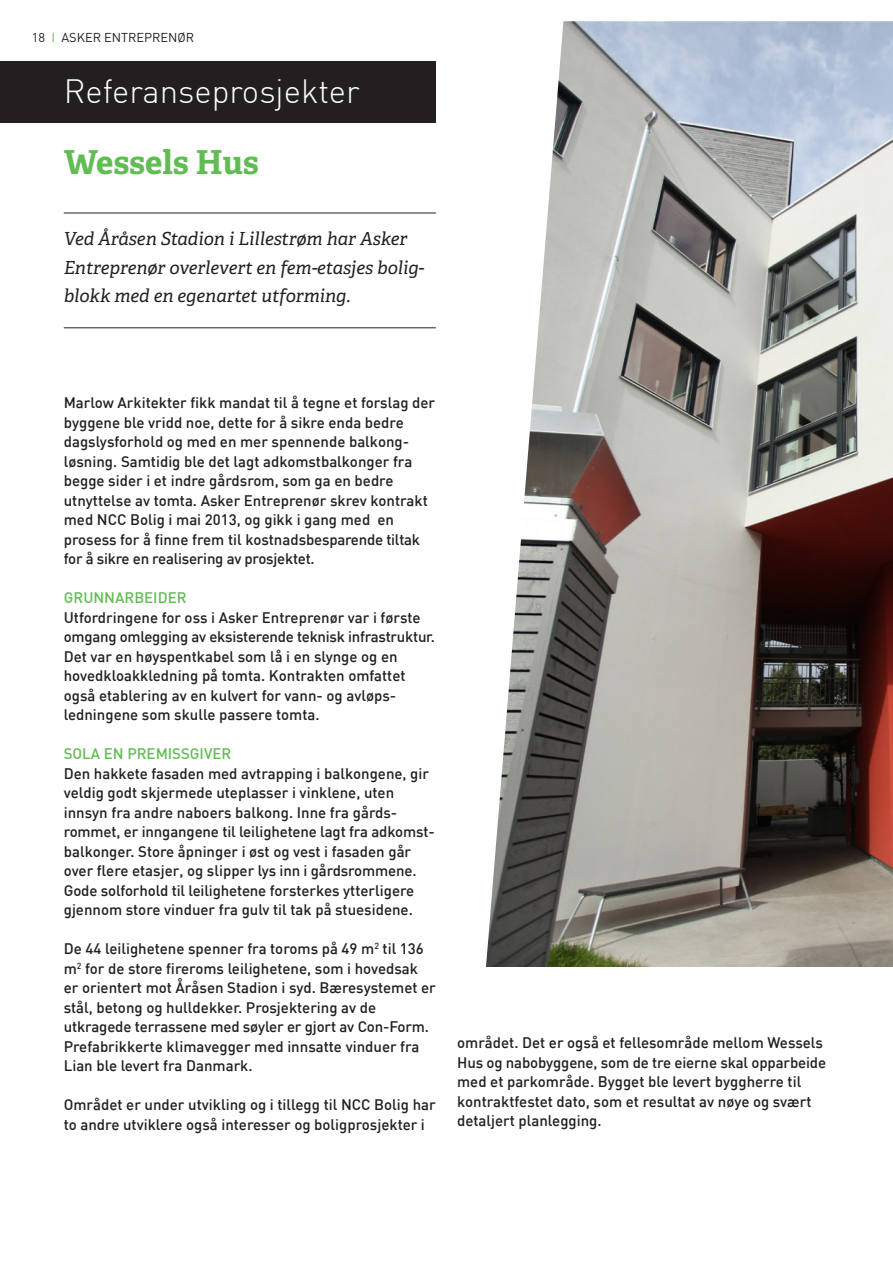
<style>
.page{position:relative;width:893px;height:1263px;background:#fff}
.page>*{position:absolute;margin:0;border:0;box-sizing:border-box;transform-origin:0 0}
.t1{font:300 33px "DIN";color:#fff}
.t2{font:700 33px "Adelle PE";letter-spacing:-.005em;color:#62bc54}
.t3{font:italic 18px/28.5px "Adelle PE";color:#231f20}
.t4{font:500 15px/19.5px "DIN";color:#231f20}
.t5{font:500 15px "DIN";color:#62bc54}
.t6{font:12.75px "DIN";color:#231f20}
.s1{color:#62bc54}
</style>
<div class="page">
<img style="left:486px;top:21px;width:407px;height:946px">
<hr style="left:64px;top:213px;width:372px;height:1px;background:#231f20">
<hr style="left:64px;top:327px;width:372px;height:1px;background:#231f20">
<div style="left:0;top:62px;width:436px;height:61px;background:#231f20"></div>
<p class="t6" style="left:32px;top:30px;width:164px">18 <span class="s1">I</span> ASKER ENTREPRENØR</p>
<p class="t1" style="left:64px;top:71px;width:297px">Referanseprosjekter</p>
<p class="t2" style="left:64px;top:138px;width:197px">Wessels Hus</p>
<p class="t3" style="left:64px;top:224px;width:362px">Ved Åråsen Stadion i Lillestrøm har Asker<br>Entreprenør overlevert en fem-etasjes bolig&shy;blokk med en egenartet utforming.</p>
<p class="t4" style="left:64px;top:393px;width:373px">Marlow Arkitekter fikk mandat til å tegne et forslag der byggene ble vridd noe, dette for å sikre enda bedre dagslysforhold og med en mer spennende balkong&shy;løsning. Samtidig ble det lagt adkomstbalkonger fra begge sider i et indre gårdsrom, som ga en bedre utnyttelse av tomta. Asker Entreprenør skrev kontrakt med NCC Bolig i mai 2013, og gikk i gang med en prosess for å finne frem til kostnadsbesparende tiltak for å sikre en realisering av prosjektet.</p>
<p class="t5" style="left:64px;top:588px;width:124px">GRUNNARBEIDER</p>
<p class="t4" style="left:64px;top:607px;width:373px">Utfordringene for oss i Asker Entreprenør var i første omgang omlegging av eksisterende teknisk infrastruktur.<br>Det var en høyspentkabel som lå i en slynge og en hovedkloakkledning på tomta. Kontrakten omfattet også etablering av en kulvert for vann- og avløps&shy;ledningene som skulle passere tomta.</p>
<p class="t5" style="left:64px;top:744px;width:169px">SOLA EN PREMISSGIVER</p>
<p class="t4" style="left:64px;top:763px;width:372px">Den hakkete fasaden med avtrapping i balkongene, gir veldig godt skjermede uteplasser i vinklene, uten innsyn fra andre naboers balkong. Inne fra gårds&shy;rommet, er inngangene til leilighetene lagt fra adkomst-</p>
<p class="t4" style="left:64px;top:841px;width:354px">balkonger. Store åpninger i øst og vest i fasaden går over flere etasjer, og slipper lys inn i gårdsrommene.<br>Gode solforhold til leilighetene forsterkes ytterligere gjennom store vinduer fra gulv til tak på stuesidene.</p>
<p class="t4" style="left:64px;top:939px;width:374px">De 44 leilighetene spenner fra toroms på 49 m<sup>2</sup> til 136 m<sup>2</sup> for de store fireroms leilighetene, som i hovedsak er orientert mot Åråsen Stadion i syd. Bæresystemet er stål, betong og hulldekker. Prosjektering av de utkragede terrassene med søyler er gjort av Con-Form.<br>Prefabrikkerte klimavegger med innsatte vinduer fra Lian ble levert fra Danmark.</p>
<p class="t4" style="left:64px;top:1095px;width:373px">Området er under utvikling og i tillegg til NCC Bolig har to andre utviklere også interesser og boligprosjekter i</p>
<p class="t4" style="left:457px;top:1033px;width:370px">området. Det er også et fellesområde mellom Wessels Hus og nabobyggene, som de tre eierne skal opparbeide med et parkområde. Bygget ble levert byggherre til kontraktfestet dato, som et resultat av nøye og svært detaljert planlegging.</p>
</div>
